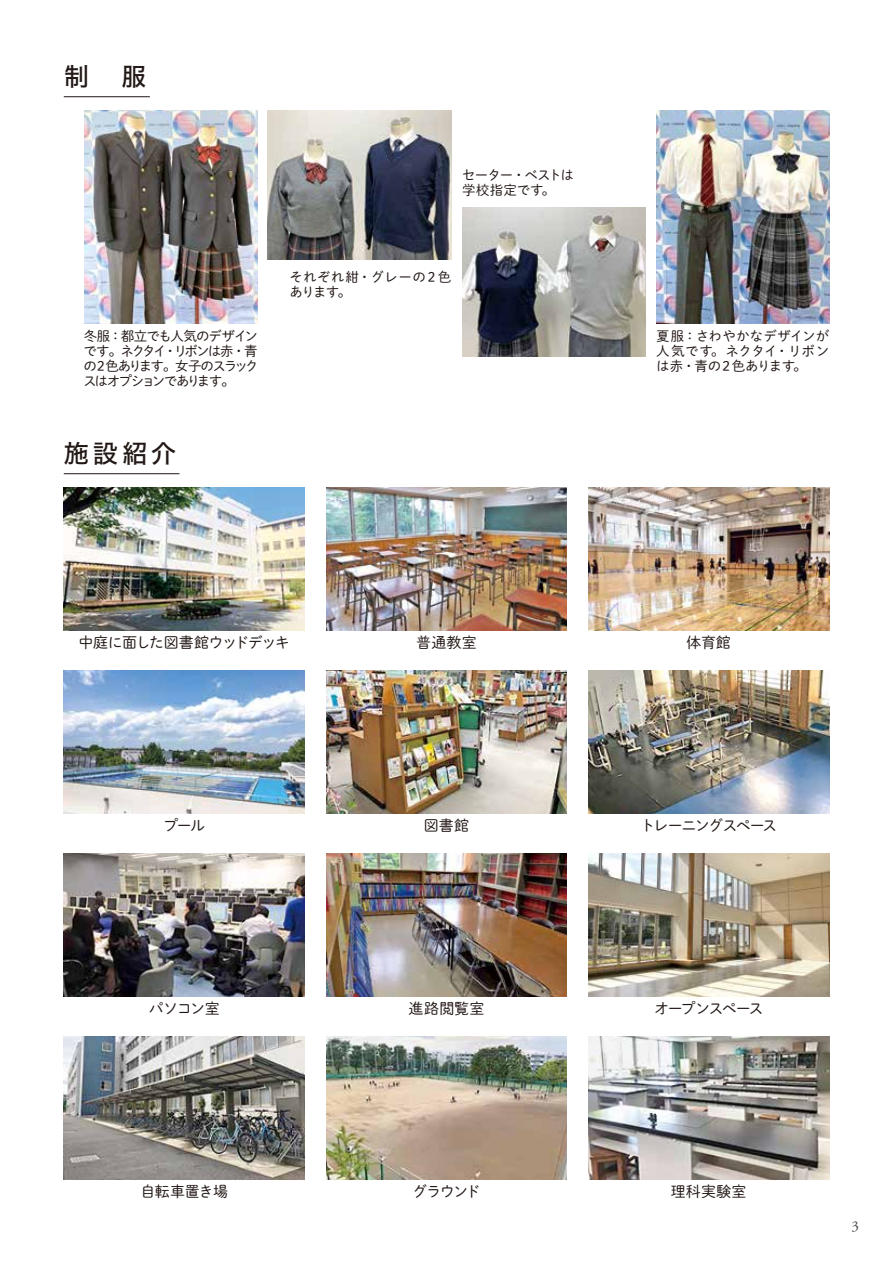
<style>
.page{position:relative;width:893px;height:1263px;background:#fff}
.page>*{position:absolute;margin:0;border:0;box-sizing:border-box;transform-origin:0 0}
.t1{font:25.5px "Hiragino UD Sans Std N W5";color:#221815}
.t2{font:15px "Shuei M Go Std L";letter-spacing:-.055em;color:#221815}
.t3{font:15px "Shuei M Go Std L";letter-spacing:-.1em;color:#221815}
.t4{font:15px "Shuei M Go Std L";letter-spacing:-.105em;color:#221815}
.t5{font:15px "Adobe Garamond Pro";color:#4c4948}
.t6{font:13.5px/15px "Shuei M Go Std L";letter-spacing:-.075em;color:#221815;text-align:justify}
.t7{font:13.5px/15px "Shuei M Go Std L";letter-spacing:.005em;color:#221815}
.t8{font:13.5px/15px "Shuei M Go Std L";letter-spacing:-.055em;color:#221815}
</style>
<div class="page">
<hr style="left:64px;top:96px;width:86px;height:1px;background:#221815">
<hr style="left:64px;top:473px;width:115px;height:1px;background:#221815">
<img style="left:84px;top:111px;width:173px;height:212px">
<img style="left:656px;top:111px;width:173px;height:212px">
<img style="left:268px;top:111px;width:183px;height:148px">
<img style="left:462px;top:207px;width:184px;height:149px">
<img style="left:64px;top:487px;width:241px;height:143px">
<img style="left:64px;top:671px;width:241px;height:142px">
<img style="left:64px;top:854px;width:241px;height:142px">
<img style="left:64px;top:1037px;width:241px;height:142px">
<img style="left:326px;top:487px;width:241px;height:143px">
<img style="left:326px;top:671px;width:241px;height:142px">
<img style="left:326px;top:854px;width:241px;height:142px">
<img style="left:326px;top:1037px;width:241px;height:142px">
<img style="left:588px;top:487px;width:241px;height:143px">
<img style="left:588px;top:671px;width:241px;height:142px">
<img style="left:588px;top:854px;width:241px;height:142px">
<img style="left:588px;top:1037px;width:241px;height:142px">
<h1 class="t1" style="left:64px;top:57px;width:84px">制　服</h1>
<p class="t8" style="left:462px;top:167px;width:113px">セーター・ベストは学校指定です。</p>
<p class="t7" style="left:289px;top:269px;width:163px">それぞれ紺・グレーの２色あります。</p>
<p class="t6" style="left:83px;top:328px;width:177px">冬服：都立でも人気のデザインです。ネクタイ・リボンは赤・青の２色あります。女子のスラックスはオプションであります。</p>
<p class="t6" style="left:656px;top:328px;width:174px">夏服：さわやかなデザインが人気です。ネクタイ・リボンは赤・青の２色あります。</p>
<h1 class="t1" style="left:64px;top:434px;width:114px">施設紹介</h1>
<p class="t2" style="left:79px;top:631px;width:213px">中庭に面した図書館ウッドデッキ</p>
<p class="t2" style="left:416px;top:631px;width:62px">普通教室</p>
<p class="t2" style="left:686px;top:631px;width:46px">体育館</p>
<p class="t2" style="left:163px;top:814px;width:44px">プール</p>
<p class="t2" style="left:424px;top:814px;width:47px">図書館</p>
<p class="t3" style="left:640px;top:814px;width:138px">トレーニングスペース</p>
<p class="t2" style="left:149px;top:997px;width:72px">パソコン室</p>
<p class="t2" style="left:409px;top:997px;width:77px">進路閲覧室</p>
<p class="t4" style="left:654px;top:997px;width:111px">オープンスペース</p>
<p class="t2" style="left:141px;top:1180px;width:89px">自転車置き場</p>
<p class="t2" style="left:412px;top:1180px;width:70px">グラウンド</p>
<p class="t2" style="left:671px;top:1180px;width:77px">理科実験室</p>
<p class="t5" style="left:851px;top:1217px;width:9px">3</p>
</div>
